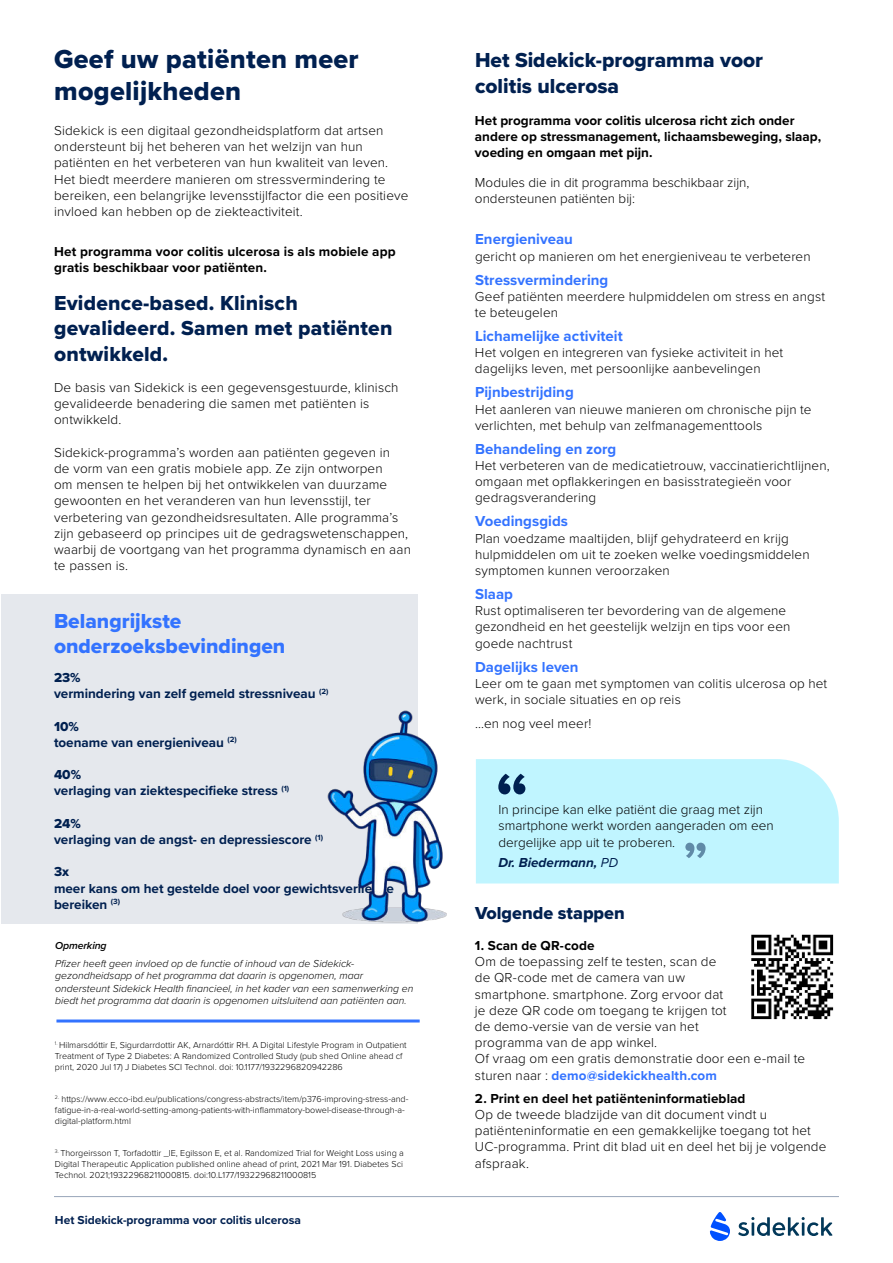
<style>
.page{position:relative;width:893px;height:1263px;background:#fff}
.page>*{position:absolute;margin:0;border:0;box-sizing:border-box;transform-origin:0 0}
.t1{font:700 72px "Proxima Nova";color:#002050}
.t2{font:700 54px "Proxima Nova";color:#002050}
.t3{font:27px/32.4px "Proxima Nova Extrabld";letter-spacing:.01em;color:#002050}
.t4{font:21px/25.2px "Proxima Nova Extrabld";letter-spacing:.01em;color:#002050}
.t5{font:21px/25.2px "Proxima Nova Extrabld";color:#3373ff}
.t6{font:18px "Proxima Nova Extrabld";color:#002050}
.t7{font:700 15px "Proxima Nova";letter-spacing:.005em;color:#3373ff}
.t8{font:300 13.5px/16.2px "Proxima Nova";letter-spacing:.01em;color:#000}
.t9{font:700 13.5px/16.2px "Proxima Nova";letter-spacing:.005em;color:#000}
.t10{font:700 13.5px/16.2px "Proxima Nova";color:#002050}
.t11{font:italic 700 13.5px "Proxima Nova";color:#002050}
.t12{font:13.5px "Proxima Nova Extrabld";color:#002050}
.t13{font:700 12px "Proxima Nova";color:#002050}
.t14{font:italic 300 10.5px/12.6px "Proxima Nova";color:#000}
.t15{font:italic 600 10.5px "Proxima Nova";letter-spacing:-.01em;color:#000}
.t16{font:300 9px/10.8px "Proxima Nova";color:#000}
.s1{font-weight:400}
.s2{font-weight:700;color:#3373ff}
</style>
<div class="page">
<div style="left:1px;top:594px;width:416px;height:329px;background:#e5e8ed"></div>
<img style="left:316px;top:696px;width:131px;height:228px">
<svg style="left:710px;top:1212px;width:20px;height:29px"></svg>
<svg style="left:738px;top:1217px;width:94px;height:19px"></svg>
<div style="left:476px;top:759px;width:363px;height:124px;background:#c0f5ff"></div>
<div style="left:56px;top:1019px;width:364px;height:3px;border:2px solid #3373ff"></div>
<hr style="left:54px;top:1196px;width:785px;height:1px;background:#99a6b9">
<img style="left:751px;top:934px;width:83px;height:86px">
<h3 class="t3" style="left:54px;top:44px;width:306px">Geef uw patiënten meer mogelijkheden</h3>
<p class="t8" style="left:54px;top:123px;width:356px">Sidekick is een digitaal gezondheidsplatform dat artsen ondersteunt bij het beheren van het welzijn van hun patiënten en het verbeteren van hun kwaliteit van leven.<br>Het biedt meerdere manieren om stressvermindering te bereiken, een belangrijke levensstijlfactor die een positieve invloed kan hebben op de ziekteactiviteit.</p>
<p class="t9" style="left:54px;top:244px;width:343px">Het programma voor colitis ulcerosa is als mobiele app gratis beschikbaar voor patiënten.</p>
<h3 class="t4" style="left:54px;top:292px;width:340px">Evidence-based. Klinisch gevalideerd. Samen met patiënten ontwikkeld.</h3>
<p class="t8" style="left:54px;top:380px;width:346px">De basis van Sidekick is een gegevensgestuurde, klinisch gevalideerde benadering die samen met patiënten is ontwikkeld.</p>
<p class="t8" style="left:54px;top:445px;width:358px">Sidekick-programma’s worden aan patiënten gegeven in<br>de vorm van een gratis mobiele app. Ze zijn ontworpen<br>om mensen te helpen bij het ontwikkelen van duurzame gewoonten en het veranderen van hun levensstijl, ter verbetering van gezondheidsresultaten. Alle programma’s zijn gebaseerd op principes uit de gedragswetenschappen, waarbij de voortgang van het programma dynamisch en aan te passen is.</p>
<h3 class="t5" style="left:54px;top:609px;width:233px">Belangrijkste onderzoeksbevindingen</h3>
<p class="t12" style="left:54px;top:672px;width:28px">23%</p>
<p class="t10" style="left:54px;top:686px;width:276px">vermindering van zelf gemeld stressniveau <sup>(2)</sup></p>
<p class="t12" style="left:54px;top:720px;width:26px">10%</p>
<p class="t10" style="left:54px;top:735px;width:184px">toename van energieniveau <sup>(2)</sup></p>
<p class="t12" style="left:54px;top:769px;width:29px">40%</p>
<p class="t10" style="left:54px;top:784px;width:237px">verlaging van ziektespecifieke stress <sup>(1)</sup></p>
<p class="t12" style="left:54px;top:818px;width:28px">24%</p>
<p class="t10" style="left:54px;top:832px;width:271px">verlaging van de angst- en depressiescore <sup>(1)</sup></p>
<p class="t12" style="left:54px;top:866px;width:17px">3x</p>
<p class="t10" style="left:54px;top:881px;width:342px">meer kans om het gestelde doel voor gewichtsverlies te bereiken <sup>(3)</sup></p>
<p class="t15" style="left:55px;top:941px;width:53px">Opmerking</p>
<p class="t14" style="left:55px;top:957px;width:360px">Pfizer heeft geen invloed op de functie of inhoud van de Sidekick&shy;gezondheidsapp of het programma dat daarin is opgenomen, maar ondersteunt Sidekick Health financieel, in het kader van een samenwerking en biedt het programma dat daarin is opgenomen uitsluitend aan patiënten aan.</p>
<p class="t16" style="left:55px;top:1040px;width:353px"><sup>1.</sup> Hilmarsdóttir E, Sigurdarrdottir AK, Arnardóttir RH. A Digital Lifestyle Program in Outpatient<br>Treatment of Type 2 Diabetes: A Randomized Controlled Study (pub shed Online ahead cf print, 2020 Jul 17) J Diabetes SCI Technol. doi: 10.1177/1932296820942286</p>
<p class="t16" style="left:55px;top:1094px;width:355px"><sup>2.</sup> https://www.ecco-ibd.eu/publications/congress-abstracts/item/p376-improving-stress-and&shy;fatigue-in-a-real-world-setting-among-patients-with-inflammatory-bowel-disease-through-a&shy;digital-platform.html</p>
<p class="t16" style="left:55px;top:1148px;width:350px;text-align:justify"><sup>3.</sup> Thorgeirsson T, Torfadottir _IE, Egilsson E, et al. Randomized Trial for Weight Loss using a Digital Therapeutic Application published online ahead of print, 2021 Mar 191. Diabetes Sci Technol. 2021;19322968211000815. doi:10.L177/19322968211000815</p>
<p class="t13" style="left:55px;top:1214px;width:247px">Het Sidekick-programma voor colitis ulcerosa</p>
<h3 class="t4" style="left:475px;top:49px;width:290px">Het Sidekick-programma voor colitis ulcerosa</h3>
<p class="t9" style="left:475px;top:113px;width:348px">Het programma voor colitis ulcerosa richt zich onder andere op stressmanagement, lichaamsbeweging, slaap, voeding en omgaan met pijn.</p>
<p class="t8" style="left:475px;top:175px;width:276px">Modules die in dit programma beschikbaar zijn, ondersteunen patiënten bij:</p>
<p class="t7" style="left:475px;top:233px;width:99px">Energieniveau</p>
<p class="t8" style="left:475px;top:249px;width:337px">gericht op manieren om het energieniveau te verbeteren</p>
<p class="t7" style="left:475px;top:273px;width:135px">Stressvermindering</p>
<p class="t8" style="left:475px;top:289px;width:352px">Geef patiënten meerdere hulpmiddelen om stress en angst te beteugelen</p>
<p class="t7" style="left:475px;top:330px;width:149px">Lichamelijke activiteit</p>
<p class="t8" style="left:475px;top:345px;width:310px">Het volgen en integreren van fysieke activiteit in het dagelijks leven, met persoonlijke aanbevelingen</p>
<p class="t7" style="left:475px;top:386px;width:100px">Pijnbestrijding</p>
<p class="t8" style="left:475px;top:402px;width:338px">Het aanleren van nieuwe manieren om chronische pijn te verlichten, met behulp van zelfmanagementtools</p>
<p class="t7" style="left:475px;top:442px;width:143px">Behandeling en zorg</p>
<p class="t8" style="left:475px;top:458px;width:356px">Het verbeteren van de medicatietrouw, vaccinatierichtlijnen, omgaan met opflakkeringen en basisstrategieën voor gedragsverandering</p>
<p class="t7" style="left:475px;top:515px;width:95px">Voedingsgids</p>
<p class="t8" style="left:475px;top:531px;width:336px">Plan voedzame maaltijden, blijf gehydrateerd en krijg hulpmiddelen om uit te zoeken welke voedingsmiddelen symptomen kunnen veroorzaken</p>
<p class="t7" style="left:475px;top:588px;width:40px">Slaap</p>
<p class="t8" style="left:475px;top:603px;width:317px">Rust optimaliseren ter bevordering van de algemene gezondheid en het geestelijk welzijn en tips voor een goede nachtrust</p>
<p class="t7" style="left:475px;top:660px;width:105px">Dagelijks leven</p>
<p class="t8" style="left:475px;top:676px;width:354px">Leer om te gaan met symptomen van colitis ulcerosa op het werk, in sociale situaties en op reis</p>
<p class="t8" style="left:475px;top:716px;width:118px">...en nog veel meer!</p>
<h1 class="t1" style="left:529px;top:838px;width:35px;rotate:-180deg">,,</h1>
<p class="t8" style="left:498px;top:802px;width:277px">In principe kan elke patiënt die graag met zijn smartphone werkt worden aangeraden om een dergelijke app uit te proberen.</p>
<h2 class="t2" style="left:683px;top:810px;width:26px">,,</h2>
<p class="t11" style="left:498px;top:857px;width:121px">Dr. Biedermann, <span class="s1">PD</span></p>
<h3 class="t6" style="left:475px;top:906px;width:151px">Volgende stappen</h3>
<p class="t9" style="left:475px;top:938px;width:121px">1. Scan de QR-code</p>
<p class="t8" style="left:475px;top:954px;width:332px">Om de toepassing zelf te testen, scan de<br>de QR-code met de camera van uw<br>smartphone. smartphone. Zorg ervoor dat<br>je deze QR code om toegang te krijgen tot<br>de demo-versie van de versie van het<br>programma van de app winkel.<br>Of vraag om een gratis demonstratie door een e-mail te sturen naar : <span class="s2">demo@sidekickhealth.com</span></p>
<p class="t9" style="left:475px;top:1091px;width:272px">2. Print en deel het patiënteninformatieblad</p>
<p class="t8" style="left:475px;top:1107px;width:353px">Op de tweede bladzijde van dit document vindt u patiënteninformatie en een gemakkelijke toegang tot het UC-programma. Print dit blad uit en deel het bij je volgende afspraak.</p>
</div>
